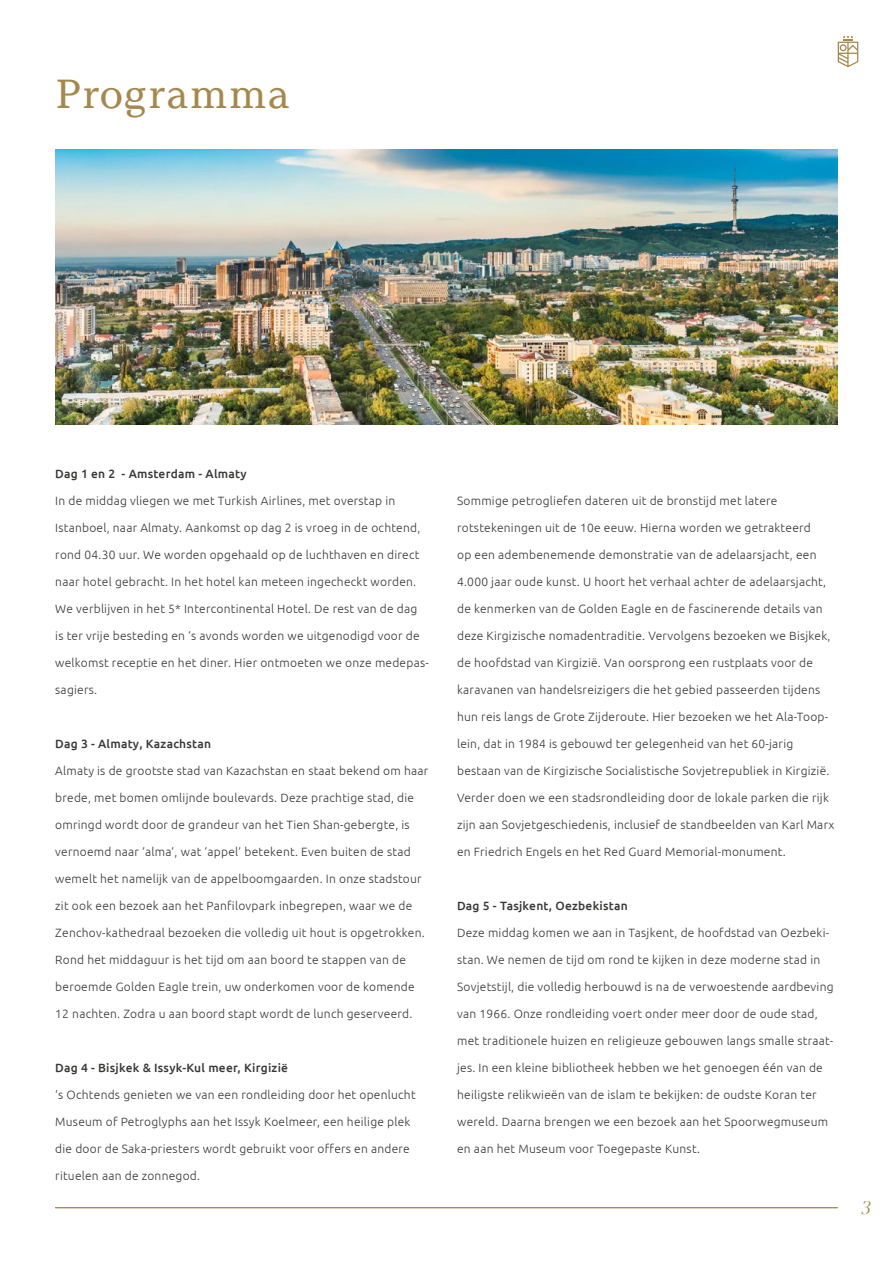
<style>
.page{position:relative;width:893px;height:1263px;background:#fff}
.page>*{position:absolute;margin:0;border:0;box-sizing:border-box;transform-origin:0 0}
.t1{font:40.5px "Argesta Text";color:#a5884e}
.t2{font:italic 18px "Argesta Hairline";color:#a5884e}
.t3{font:300 12px "Ubuntu";letter-spacing:.02em;color:#383837}
.t4{font:500 12px "Ubuntu";letter-spacing:.02em;color:#383837}
</style>
<div class="page">
<hr style="left:55px;top:1207px;width:783px;height:1px;background:#a5884e">
<img style="left:55px;top:150px;width:783px;height:274px">
<svg style="left:838px;top:36px;width:20px;height:31px"></svg>
<h1 class="t1" style="left:55px;top:69px;width:237px">Programma</h1>
<p class="t4" style="left:55px;top:466px;width:193px">Dag 1 en 2 - Amsterdam - Almaty</p>
<p class="t3" style="left:55px;top:494px;width:342px">In de middag vliegen we met Turkish Airlines, met overstap in</p>
<p class="t3" style="left:55px;top:521px;width:367px">Istanboel, naar Almaty. Aankomst op dag 2 is vroeg in de ochtend,</p>
<p class="t3" style="left:55px;top:548px;width:366px">rond 04.30 uur. We worden opgehaald op de luchthaven en direct</p>
<p class="t3" style="left:55px;top:575px;width:362px">naar hotel gebracht. In het hotel kan meteen ingecheckt worden.</p>
<p class="t3" style="left:55px;top:602px;width:364px">We verblijven in het 5* Intercontinental Hotel. De rest van de dag</p>
<p class="t3" style="left:55px;top:629px;width:366px">is ter vrije besteding en ‘s avonds worden we uitgenodigd voor de</p>
<p class="t3" style="left:55px;top:656px;width:375px">welkomst receptie en het diner. Hier ontmoeten we onze medepas-</p>
<p class="t3" style="left:55px;top:683px;width:43px">sagiers.</p>
<p class="t4" style="left:55px;top:736px;width:157px">Dag 3 - Almaty, Kazachstan</p>
<p class="t3" style="left:55px;top:764px;width:375px">Almaty is de grootste stad van Kazachstan en staat bekend om haar</p>
<p class="t3" style="left:55px;top:791px;width:360px">brede, met bomen omlijnde boulevards. Deze prachtige stad, die</p>
<p class="t3" style="left:55px;top:818px;width:356px">omringd wordt door de grandeur van het Tien Shan-gebergte, is</p>
<p class="t3" style="left:55px;top:845px;width:357px">vernoemd naar ‘alma’, wat ‘appel’ betekent. Even buiten de stad</p>
<p class="t3" style="left:55px;top:872px;width:368px">wemelt het namelijk van de appelboomgaarden. In onze stadstour</p>
<p class="t3" style="left:55px;top:899px;width:358px">zit ook een bezoek aan het Panfilovpark inbegrepen, waar we de</p>
<p class="t3" style="left:55px;top:926px;width:371px">Zenchov-kathedraal bezoeken die volledig uit hout is opgetrokken.</p>
<p class="t3" style="left:55px;top:953px;width:352px">Rond het middaguur is het tijd om aan boord te stappen van de</p>
<p class="t3" style="left:55px;top:980px;width:361px">beroemde Golden Eagle trein, uw onderkomen voor de komende</p>
<p class="t3" style="left:55px;top:1007px;width:359px">12 nachten. Zodra u aan boord stapt wordt de lunch geserveerd.</p>
<p class="t4" style="left:55px;top:1060px;width:234px">Dag 4 - Bisjkek &amp; Issyk-Kul meer, Kirgizië</p>
<p class="t3" style="left:55px;top:1088px;width:362px">‘s Ochtends genieten we van een rondleiding door het openlucht</p>
<p class="t3" style="left:55px;top:1115px;width:357px">Museum of Petroglyphs aan het Issyk Koelmeer, een heilige plek</p>
<p class="t3" style="left:55px;top:1142px;width:356px">die door de Saka-priesters wordt gebruikt voor offers en andere</p>
<p class="t3" style="left:55px;top:1169px;width:146px">rituelen aan de zonnegod.</p>
<p class="t3" style="left:457px;top:494px;width:322px">Sommige petrogliefen dateren uit de bronstijd met latere</p>
<p class="t3" style="left:457px;top:521px;width:355px">rotstekeningen uit de 10e eeuw. Hierna worden we getrakteerd</p>
<p class="t3" style="left:457px;top:548px;width:361px">op een adembenemende demonstratie van de adelaarsjacht, een</p>
<p class="t3" style="left:457px;top:575px;width:371px">4.000 jaar oude kunst. U hoort het verhaal achter de adelaarsjacht,</p>
<p class="t3" style="left:457px;top:602px;width:367px">de kenmerken van de Golden Eagle en de fascinerende details van</p>
<p class="t3" style="left:457px;top:629px;width:375px">deze Kirgizische nomadentraditie. Vervolgens bezoeken we Bisjkek,</p>
<p class="t3" style="left:457px;top:656px;width:357px">de hoofdstad van Kirgizië. Van oorsprong een rustplaats voor de</p>
<p class="t3" style="left:457px;top:683px;width:365px">karavanen van handelsreizigers die het gebied passeerden tijdens</p>
<p class="t3" style="left:457px;top:710px;width:373px">hun reis langs de Grote Zijderoute. Hier bezoeken we het Ala-Toop-</p>
<p class="t3" style="left:457px;top:737px;width:338px">lein, dat in 1984 is gebouwd ter gelegenheid van het 60-jarig</p>
<p class="t3" style="left:457px;top:764px;width:374px">bestaan van de Kirgizische Socialistische Sovjetrepubliek in Kirgizië.</p>
<p class="t3" style="left:457px;top:791px;width:373px">Verder doen we een stadsrondleiding door de lokale parken die rijk</p>
<p class="t3" style="left:457px;top:818px;width:379px">zijn aan Sovjetgeschiedenis, inclusief de standbeelden van Karl Marx</p>
<p class="t3" style="left:457px;top:845px;width:330px">en Friedrich Engels en het Red Guard Memorial-monument.</p>
<p class="t4" style="left:457px;top:898px;width:172px">Dag 5 - Tasjkent, Oezbekistan</p>
<p class="t3" style="left:457px;top:926px;width:374px">Deze middag komen we aan in Tasjkent, de hoofdstad van Oezbeki-</p>
<p class="t3" style="left:457px;top:953px;width:365px">stan. We nemen de tijd om rond te kijken in deze moderne stad in</p>
<p class="t3" style="left:457px;top:980px;width:378px">Sovjetstijl, die volledig herbouwd is na de verwoestende aardbeving</p>
<p class="t3" style="left:457px;top:1007px;width:362px">van 1966. Onze rondleiding voert onder meer door de oude stad,</p>
<p class="t3" style="left:457px;top:1034px;width:378px">met traditionele huizen en religieuze gebouwen langs smalle straat-</p>
<p class="t3" style="left:457px;top:1061px;width:367px">jes. In een kleine bibliotheek hebben we het genoegen één van de</p>
<p class="t3" style="left:457px;top:1088px;width:361px">heiligste relikwieën van de islam te bekijken: de oudste Koran ter</p>
<p class="t3" style="left:457px;top:1115px;width:373px">wereld. Daarna brengen we een bezoek aan het Spoorwegmuseum</p>
<p class="t3" style="left:457px;top:1142px;width:244px">en aan het Museum voor Toegepaste Kunst.</p>
<h2 class="t2" style="left:860px;top:1197px;width:12px">3</h2>
</div>
